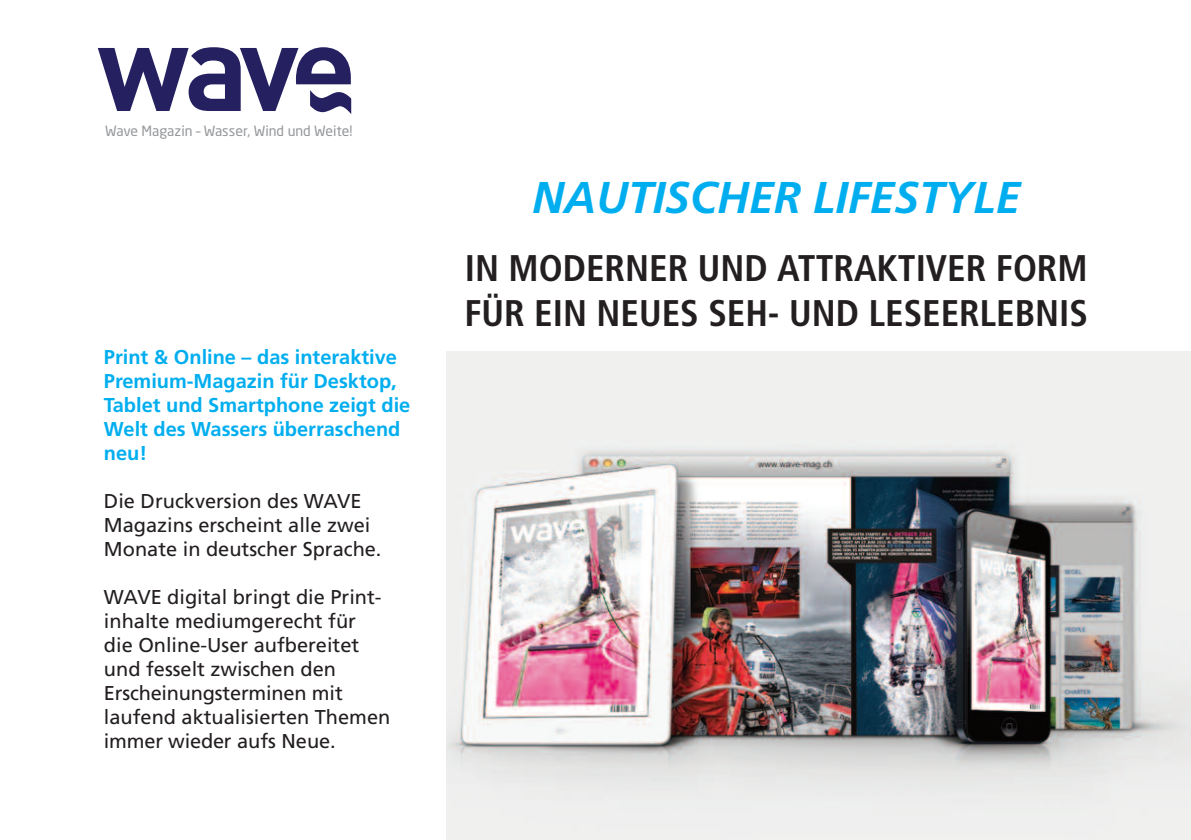
<style>
.page{position:relative;width:1191px;height:840px;background:#fff}
.page>*{position:absolute;margin:0;border:0;box-sizing:border-box;transform-origin:0 0}
.t1{font:italic 700 44.4px "Frutiger";color:#00aeef}
.t2{font:700 condensed 37px/44.4px "Frutiger";color:#231f20}
.t3{font:20px/24px "Frutiger";color:#231f20}
.t4{font:700 20px/24px "Frutiger";color:#00aeef}
.t5{font:14px "Neo Sans Std";color:#95979a}
</style>
<div class="page">
<img style="left:446px;top:351px;width:745px;height:488px">
<svg style="left:98px;top:47px;width:253px;height:67px"></svg>
<p class="t5" style="left:105px;top:126px;width:249px">Wave Magazin – Wasser, Wind und Weite!</p>
<p class="t4" style="left:104px;top:346px;width:308px">Print &amp; Online – das interaktive<br>Premium-Magazin für Desktop,<br>Tablet und Smartphone zeigt die<br>Welt des Wassers überraschend neu!</p>
<p class="t3" style="left:104px;top:490px;width:279px">Die Druckversion des WAVE<br>Magazins erscheint alle zwei<br>Monate in deutscher Sprache.</p>
<p class="t3" style="left:104px;top:586px;width:288px">WAVE digital bringt die Print&shy;inhalte mediumgerecht für<br>die Online-User aufbereitet und fesselt zwischen den<br>Erscheinungsterminen mit laufend aktualisierten Themen immer wieder aufs Neue.</p>
<h1 class="t1" style="left:532px;top:179px;width:490px">NAUTISCHER LIFESTYLE</h1>
<h2 class="t2" style="left:464px;top:249px;width:625px">IN MODERNER UND ATTRAKTIVER FORM<br>FÜR EIN NEUES SEH- UND LESEERLEBNIS</h2>
</div>
